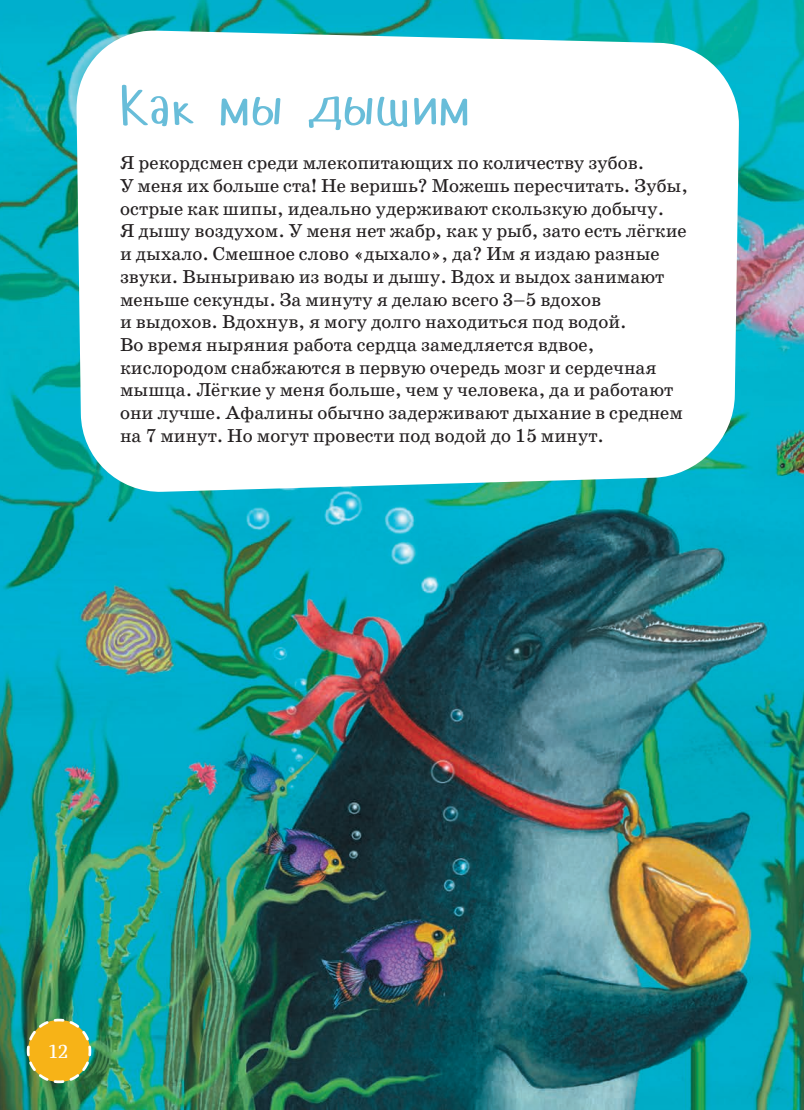
<style>
.page{position:relative;width:804px;height:1110px;background:#fff}
.page>*{position:absolute;margin:0;border:0;box-sizing:border-box;transform-origin:0 0}
.t1{font:56.7px "Hangyaboly";color:#68bdd9}
.t2{font:18.9px/22.6px "School";color:#231f20}
.t3{font:18.9px "Marmelad";color:#fff}
</style>
<div class="page">
<img style="left:0;top:0;width:804px;height:1110px">
<svg style="left:76px;top:30px;width:663px;height:463px"></svg>
<svg style="left:25px;top:1017px;width:68px;height:67px;background:#b8a93f"></svg>
<h1 class="t1" style="left:120px;top:82px;width:352px">Как мы дышим</h1>
<p class="t2" style="left:120px;top:153px;width:569px">Я рекордсмен среди млекопитающих по количеству зубов.<br>У меня их больше ста! Не веришь? Можешь пересчитать. Зубы, острые как шипы, идеально удерживают скользкую добычу.<br>Я дышу воздухом. У меня нет жабр, как у рыб, зато есть лёгкие и дыхало. Смешное слово «дыхало», да? Им я издаю разные звуки. Выныриваю из воды и дышу. Вдох и выдох занимают меньше секунды. За минуту я делаю всего 3–5 вдохов<br>и выдохов. Вдохнув, я могу долго находиться под водой.<br>Во время ныряния работа сердца замедляется вдвое, кислородом снабжаются в первую очередь мозг и сердечная мышца. Лёгкие у меня больше, чем у человека, да и работают они лучше. Афалины обычно задерживают дыхание в среднем на 7 минут. Но могут провести под водой до 15 минут.</p>
<p class="t3" style="left:48px;top:1040px;width:22px">12</p>
</div>
